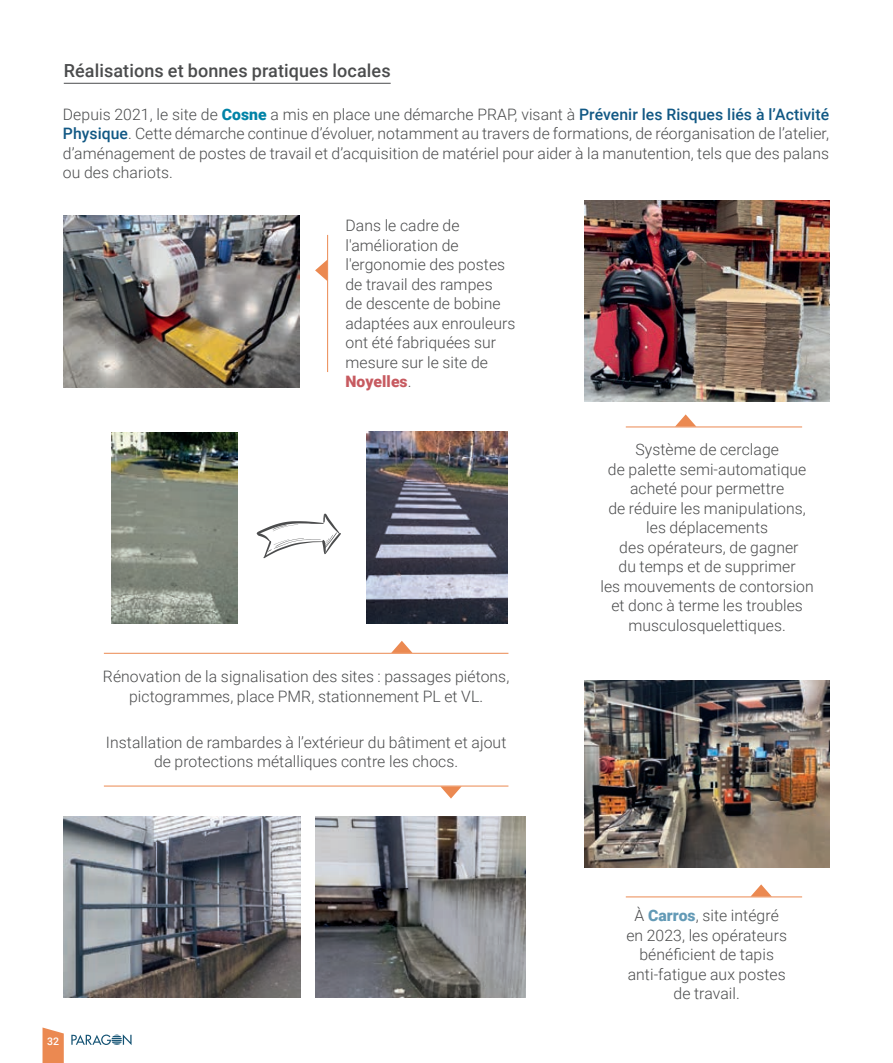
<style>
.page{position:relative;width:893px;height:1063px;background:#fff}
.page>*{position:absolute;margin:0;border:0;box-sizing:border-box;transform-origin:0 0}
.t1{font:500 18px "Roboto";letter-spacing:.005em;color:#4b4c4d}
.t2{font:300 15.75px/19.5px "Roboto";letter-spacing:.005em;color:#4b4c4d;text-align:center}
.t3{font:500 10.5px "Roboto";color:#fff}
.s1{font-weight:900;color:#0083a7}
.s2{font-weight:500;color:#115884}
.s3{font-weight:900;color:#c75a60}
.s4{font-weight:900;color:#639ab6}
</style>
<div class="page">
<svg style="left:43px;top:1028px;width:21px;height:35px"></svg>
<svg style="left:71px;top:1034px;width:61px;height:11px"></svg>
<hr style="left:64px;top:83px;width:327px;height:1px;background:#4b4c4d">
<img style="left:63px;top:215px;width:237px;height:173px">
<img style="left:584px;top:201px;width:245px;height:201px">
<img style="left:111px;top:433px;width:126px;height:190px">
<img style="left:367px;top:432px;width:140px;height:192px">
<img style="left:315px;top:816px;width:210px;height:182px">
<img style="left:64px;top:816px;width:236px;height:182px">
<img style="left:584px;top:680px;width:245px;height:187px">
<hr style="left:327px;top:235px;width:1px;height:137px;background:#eb8951">
<hr style="left:626px;top:427px;width:176px;height:1px;background:#eb8951">
<hr style="left:104px;top:653px;width:404px;height:1px;background:#eb8951">
<hr style="left:104px;top:786px;width:404px;height:1px;background:#eb8951">
<hr style="left:626px;top:897px;width:176px;height:1px;background:#eb8951">
<svg style="left:315px;top:260px;width:12px;height:21px"></svg>
<svg style="left:675px;top:414px;width:21px;height:13px"></svg>
<svg style="left:391px;top:641px;width:21px;height:12px"></svg>
<svg style="left:440px;top:786px;width:22px;height:13px"></svg>
<svg style="left:750px;top:884px;width:22px;height:13px"></svg>
<svg style="left:257px;top:513px;width:84px;height:45px"></svg>
<p class="t1" style="left:64px;top:58px;width:328px">Réalisations et bonnes pratiques locales</p>
<p class="t2" style="left:63px;top:104px;width:768px;text-align:justify">Depuis 2021, le site de <span class="s1">Cosne</span> a mis en place une démarche PRAP, visant à <span class="s2">Prévenir les Risques liés à l’Activité Physique</span>. Cette démarche continue d’évoluer, notamment au travers de formations, de réorganisation de l’atelier, d’aménagement de postes de travail et d’acquisition de matériel pour aider à la manutention, tels que des palans ou des chariots.</p>
<p class="t2" style="left:345px;top:215px;width:172px;text-align:left">Dans le cadre de l'amélioration de l'ergonomie des postes de travail des rampes<br>de descente de bobine adaptées aux enrouleurs ont été fabriquées sur mesure sur le site de<br><span class="s3">Noyelles</span>.</p>
<p class="t2" style="left:103px;top:666px;width:408px">Rénovation de la signalisation des sites : passages piétons, pictogrammes, place PMR, stationnement PL et VL.</p>
<p class="t2" style="left:106px;top:732px;width:402px">Installation de rambardes à l’extérieur du bâtiment et ajout de protections métalliques contre les chocs.</p>
<p class="t3" style="left:47px;top:1034px;width:13px">32</p>
<p class="t2" style="left:600px;top:439px;width:215px">Système de cerclage<br>de palette semi-automatique acheté pour permettre<br>de réduire les manipulations, les déplacements<br>des opérateurs, de gagner<br>du temps et de supprimer<br>les mouvements de contorsion et donc à terme les troubles musculosquelettiques.</p>
<p class="t2" style="left:626px;top:905px;width:162px">À <span class="s4">Carros</span>, site intégré en 2023, les opérateurs bénéficient de tapis anti-fatigue aux postes de travail.</p>
</div>
